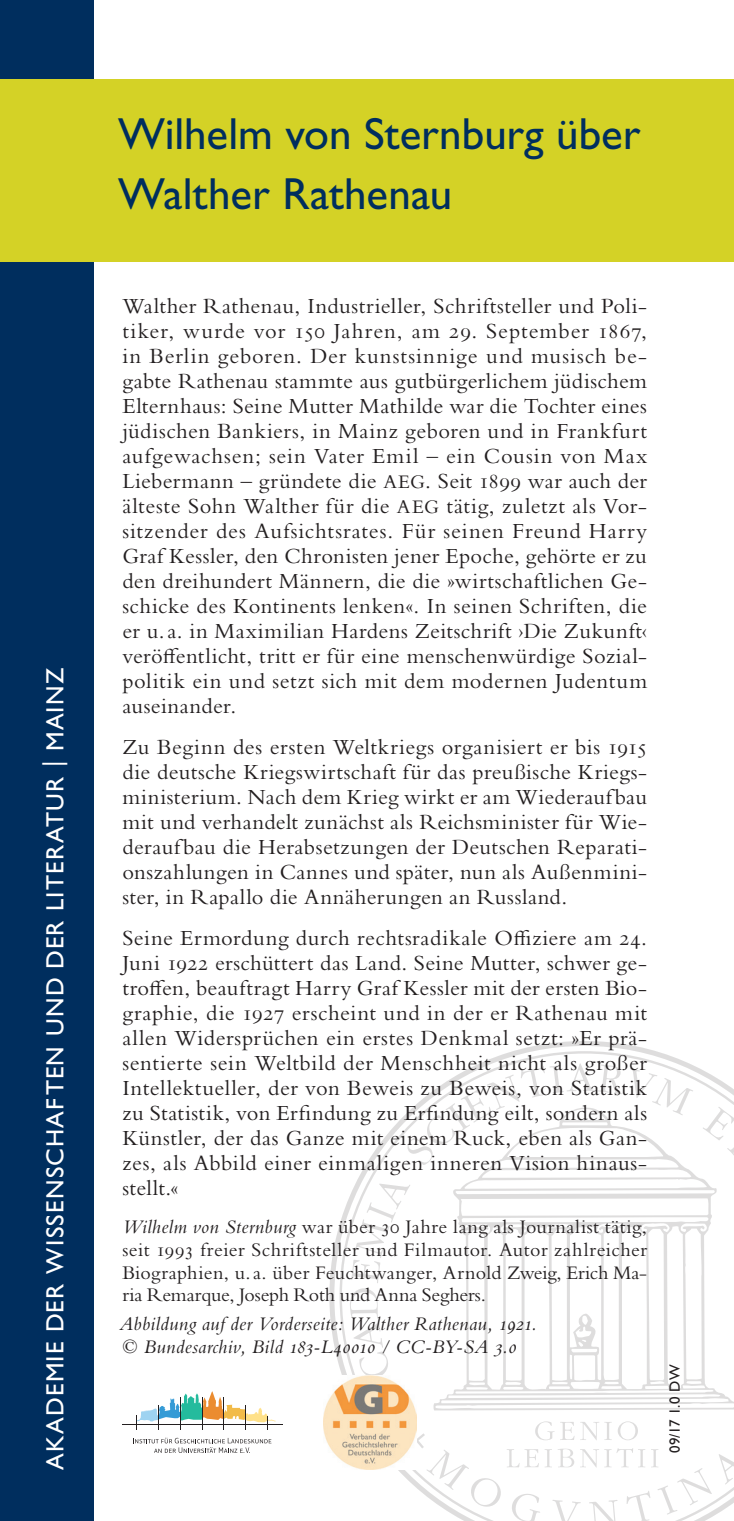
<style>
.page{position:relative;width:734px;height:1521px;background:#fff}
.page>*{position:absolute;margin:0;border:0;box-sizing:border-box;transform-origin:0 0}
.t1{font:45px/60px "Gill Sans Std";color:#002e5e}
.t2{font:25px "Gill Sans Std";letter-spacing:.05em;color:#fff}
.t3{font:22.5px/25px "Bembo Std";letter-spacing:.025em;color:#231f20;text-align:justify}
.t4{font:20px/22.5px "Bembo Std";letter-spacing:-.01em;color:#231f20;text-align:justify}
.t5{font:italic 20px/22.5px "Bembo Std";letter-spacing:.015em;color:#231f20}
.t6{font:15px "Gill Sans Std";color:#231f20}
.s1{font-size:20px}
.s2{font-style:italic}
</style>
<div class="page">
<div style="left:0;top:0;width:94px;height:1520px;background:#002e5e"></div>
<svg style="left:329px;top:1041px;width:325px;height:324px"></svg>
<svg style="left:339px;top:1051px;width:395px;height:469px"></svg>
<div style="left:0;top:80px;width:734px;height:182px;background:#d4d226"></div>
<svg style="left:133px;top:1437px;width:138px;height:15px"></svg>
<svg style="left:136px;top:1391px;width:140px;height:38px"></svg>
<hr style="left:122px;top:1423px;width:160px;height:1px;background:#231f20">
<img style="left:323px;top:1375px;width:94px;height:93px">
<p class="t2" style="left:41px;top:1469px;width:803px;rotate:-90deg">AKADEMIE DER WISSENSCHAFTEN UND DER LITERATUR | MAINZ</p>
<h1 class="t1" style="left:118px;top:104px;width:524px">Wilhelm von Sternburg über<br>Walther Rathenau</h1>
<p class="t3" style="left:122px;top:292px;width:526px">Walther Rathenau, Industrieller, Schriftsteller und Poli&shy;tiker, wurde vor 150 Jahren, am 29. September 1867, in Berlin geboren. Der kunstsinnige und musisch be&shy;gabte Rathenau stammte aus gutbürgerlichem jüdischem Elternhaus: Seine Mutter Mathilde war die Tochter eines jüdischen Bankiers, in Mainz geboren und in Frankfurt aufgewachsen; sein Vater Emil – ein Cousin von Max Liebermann – gründete die <span class="s1">AEG</span>. Seit 1899 war auch der älteste Sohn Walther für die <span class="s1">AEG</span> tätig, zuletzt als Vor&shy;sitzender des Aufsichtsrates. Für seinen Freund Harry Graf Kessler, den Chronisten jener Epoche, gehörte er zu den dreihundert Männern, die die »wirtschaftlichen Ge&shy;schicke des Kontinents lenken«. In seinen Schriften, die er u.a. in Maximilian Hardens Zeitschrift ›Die Zukunft‹ veröffentlicht, tritt er für eine menschenwürdige Sozial&shy;politik ein und setzt sich mit dem modernen Judentum auseinander.</p>
<p class="t3" style="left:122px;top:733px;width:526px">Zu Beginn des ersten Weltkriegs organisiert er bis 1915 die deutsche Kriegswirtschaft für das preußische Kriegs&shy;ministerium. Nach dem Krieg wirkt er am Wiederaufbau mit und verhandelt zunächst als Reichsminister für Wie&shy;deraufbau die Herabsetzungen der Deutschen Reparati&shy;onszahlungen in Cannes und später, nun als Außenmini&shy;ster, in Rapallo die Annäherungen an Russland.</p>
<p class="t3" style="left:122px;top:924px;width:526px">Seine Ermordung durch rechtsradikale Offiziere am 24.<br>Juni 1922 erschüttert das Land. Seine Mutter, schwer ge&shy;troffen, beauftragt Harry Graf Kessler mit der ersten Bio&shy;graphie, die 1927 erscheint und in der er Rathenau mit allen Widersprüchen ein erstes Denkmal setzt: »Er prä&shy;sentierte sein Weltbild der Menschheit nicht als großer Intellektueller, der von Beweis zu Beweis, von Statistik zu Statistik, von Erfindung zu Erfindung eilt, sondern als Künstler, der das Ganze mit einem Ruck, eben als Gan&shy;zes, als Abbild einer einmaligen inneren Vision hinaus&shy;stellt.«</p>
<p class="t4" style="left:122px;top:1215px;width:526px"><span class="s2">Wilhelm von Sternburg</span> war über 30 Jahre lang als Journalist tätig, seit 1993 freier Schriftsteller und Filmautor. Autor zahlreicher Biographien, u.a. über Feuchtwanger, Arnold Zweig, Erich Ma&shy;ria Remarque, Joseph Roth und Anna Seghers.</p>
<p class="t5" style="left:119px;top:1312px;width:419px">Abbildung auf der Vorderseite: Walther Rathenau, 1921. © Bundesarchiv, Bild 183-L40010 / CC-BY-SA 3.0</p>
<p class="t6" style="left:666px;top:1453px;width:90px;rotate:-90deg">09/17 1.0 DW</p>
</div>
